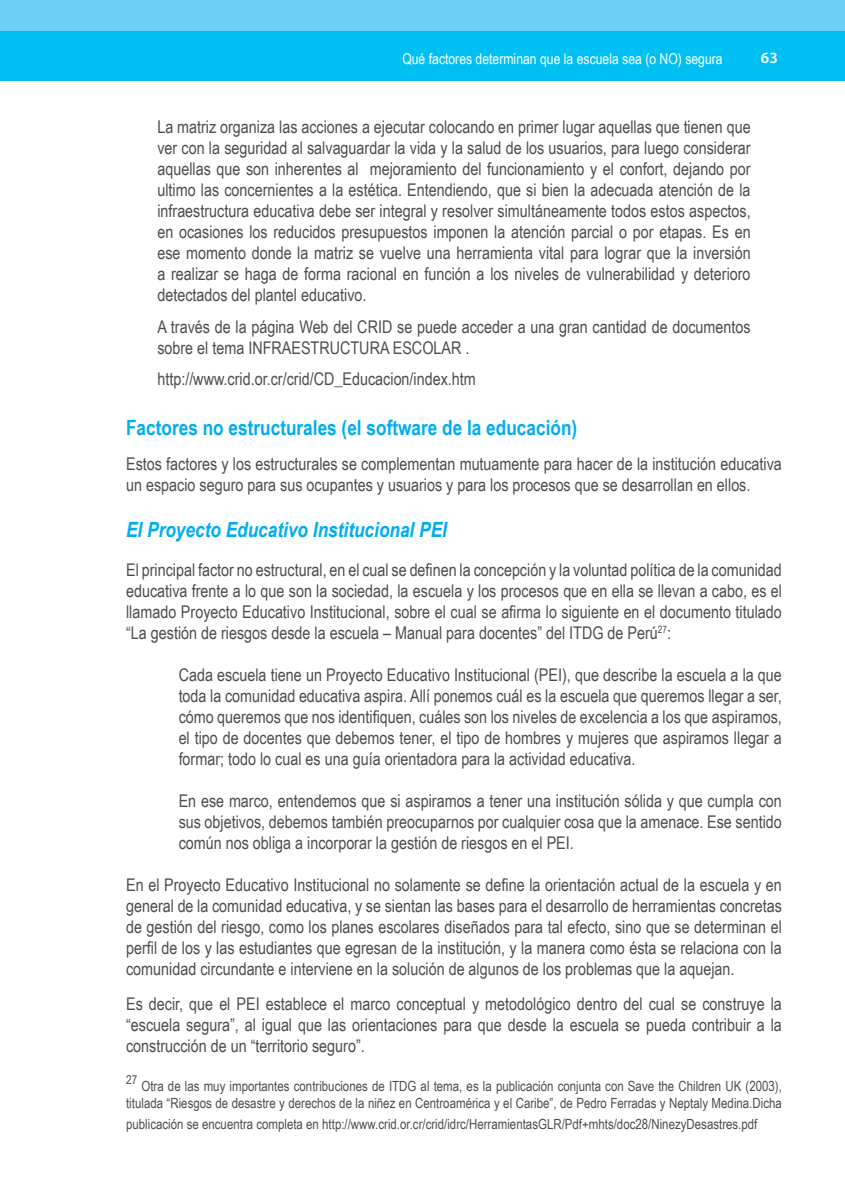
<style>
.page{position:relative;width:845px;height:1197px;background:#fff}
.page>*{position:absolute;margin:0;border:0;box-sizing:border-box;transform-origin:0 0}
.t1{font:700 21px "Arial Narrow";color:#00adef}
.t2{font:italic 700 21px "Arial Narrow";color:#00adef}
.t3{font:17.5px/21px "Arial Narrow";color:#4c4d4f;text-align:justify}
.t4{font:600 15.75px "Myriad Pro";color:#fff}
.t5{font:14.88px "Arial Narrow";color:#fff}
.t6{font:14px/16.8px "Arial Narrow";color:#4c4d4f;text-align:right}
.t7{font:12.25px "Arial Narrow";color:#4c4d4f}
</style>
<div class="page">
<div style="left:0;top:0;width:844px;height:81px;background:#6ccff6"></div>
<div style="left:0;top:32px;width:844px;height:49px;background:#00c0f3"></div>
<p class="t5" style="left:402px;top:48px;width:322px">Qué factores determinan que la escuela sea (o NO) segura</p>
<p class="t4" style="left:760px;top:47px;width:9px">63</p>
<p class="t3" style="left:157px;top:116px;width:594px">La matriz organiza las acciones a ejecutar colocando en primer lugar aquellas que tienen que ver con la seguridad al salvaguardar la vida y la salud de los usuarios, para luego considerar aquellas que son inherentes al mejoramiento del funcionamiento y el confort, dejando por ultimo las concernientes a la estética. Entendiendo, que si bien la adecuada atención de la infraestructura educativa debe ser integral y resolver simultáneamente todos estos aspectos, en ocasiones los reducidos presupuestos imponen la atención parcial o por etapas. Es en ese momento donde la matriz se vuelve una herramienta vital para lograr que la inversión a realizar se haga de forma racional en función a los niveles de vulnerabilidad y deterioro detectados del plantel educativo.</p>
<p class="t3" style="left:157px;top:316px;width:594px">A través de la página Web del CRID se puede acceder a una gran cantidad de documentos sobre el tema INFRAESTRUCTURA ESCOLAR .</p>
<p class="t3" style="left:157px;top:368px;width:320px">http://www.crid.or.cr/crid/CD_Educacion/index.htm</p>
<p class="t1" style="left:126px;top:412px;width:452px">Factores no estructurales (el software de la educación)</p>
<p class="t3" style="left:126px;top:453px;width:657px">Estos factores y los estructurales se complementan mutuamente para hacer de la institución educativa un espacio seguro para sus ocupantes y usuarios y para los procesos que se desarrollan en ellos.</p>
<p class="t2" style="left:126px;top:514px;width:322px">El Proyecto Educativo Institucional PEI</p>
<p class="t3" style="left:126px;top:559px;width:657px">El principal factor no estructural, en el cual se definen la concepción y la voluntad política de la comunidad educativa frente a lo que son la sociedad, la escuela y los procesos que en ella se llevan a cabo, es el llamado Proyecto Educativo Institucional, sobre el cual se afirma lo siguiente en el documento titulado “La gestión de riesgos desde la escuela – Manual para docentes” del ITDG de Perú<sup>27</sup>:</p>
<p class="t3" style="left:178px;top:664px;width:604px">Cada escuela tiene un Proyecto Educativo Institucional (PEI), que describe la escuela a la que toda la comunidad educativa aspira. Allí ponemos cuál es la escuela que queremos llegar a ser, cómo queremos que nos identifiquen, cuáles son los niveles de excelencia a los que aspiramos, el tipo de docentes que debemos tener, el tipo de hombres y mujeres que aspiramos llegar a formar; todo lo cual es una guía orientadora para la actividad educativa.</p>
<p class="t3" style="left:178px;top:790px;width:604px">En ese marco, entendemos que si aspiramos a tener una institución sólida y que cumpla con sus objetivos, debemos también preocuparnos por cualquier cosa que la amenace. Ese sentido común nos obliga a incorporar la gestión de riesgos en el PEI.</p>
<p class="t3" style="left:126px;top:874px;width:657px">En el Proyecto Educativo Institucional no solamente se define la orientación actual de la escuela y en general de la comunidad educativa, y se sientan las bases para el desarrollo de herramientas concretas de gestión del riesgo, como los planes escolares diseñados para tal efecto, sino que se determinan el perfil de los y las estudiantes que egresan de la institución, y la manera como ésta se relaciona con la comunidad circundante e interviene en la solución de algunos de los problemas que la aquejan.</p>
<p class="t3" style="left:126px;top:993px;width:657px">Es decir, que el PEI establece el marco conceptual y metodológico dentro del cual se construye la “escuela segura”, al igual que las orientaciones para que desde la escuela se pueda contribuir a la construcción de un “territorio seguro”.</p>
<p class="t7" style="left:126px;top:1071px;width:13px">27</p>
<p class="t6" style="left:126px;top:1077px;width:657px">Otra de las muy importantes contribuciones de ITDG al tema, es la publicación conjunta con Save the Children UK (2003), titulada “Riesgos de desastre y derechos de la niñez en Centroamérica y el Caribe”, de Pedro Ferradas y Neptaly Medina.Dicha</p>
<p class="t6" style="left:126px;top:1115px;width:632px">publicación se encuentra completa en http://www.crid.or.cr/crid/idrc/HerramientasGLR/Pdf+mhts/doc28/NinezyDesastres.pdf</p>
</div>
